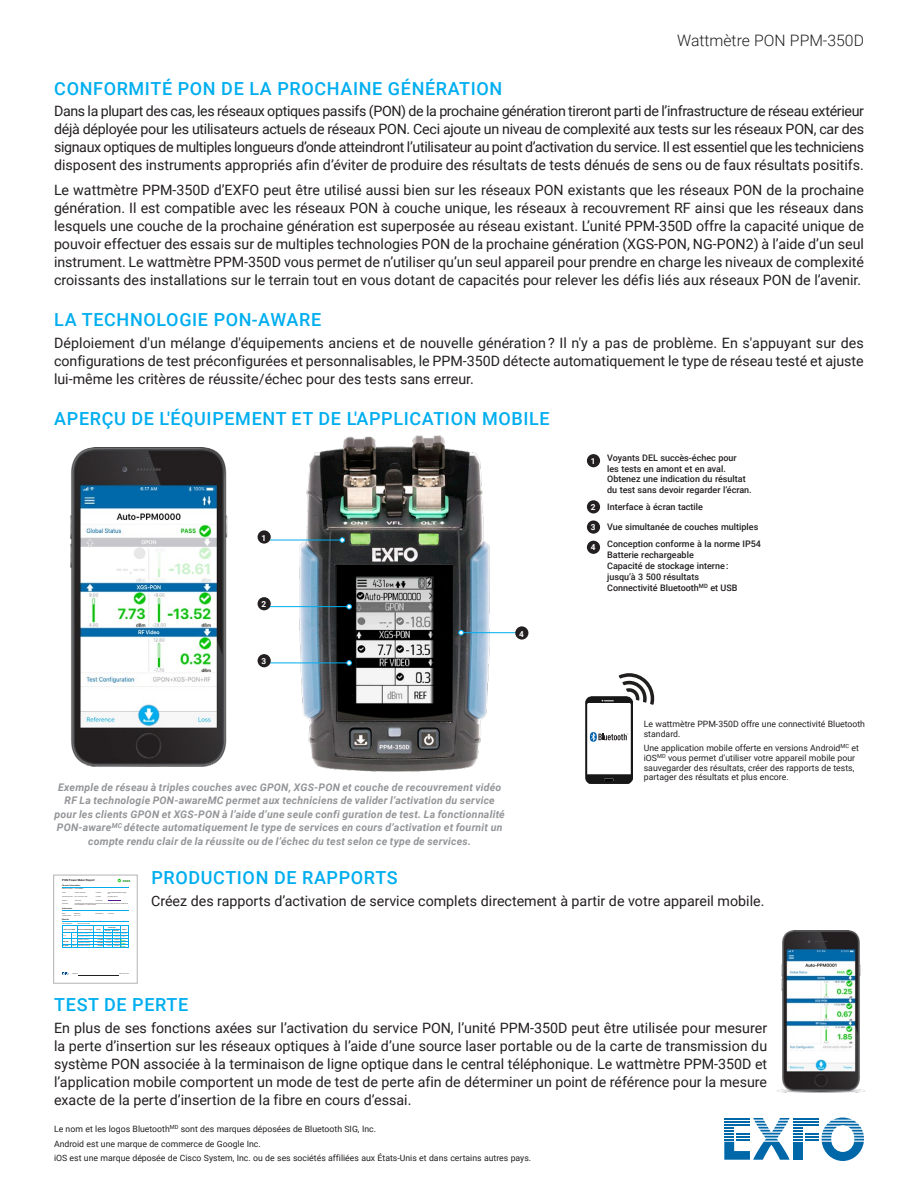
<style>
.page{position:relative;width:918px;height:1188px;background:#fff}
.page>*{position:absolute;margin:0;border:0;box-sizing:border-box;transform-origin:0 0}
.t1{font:500 18px "Roboto";letter-spacing:.035em;color:#00aeef}
.t2{font:300 15.75px "Roboto";color:#231f20}
.t3{font:14.25px/18px "Roboto";color:#231f20;text-align:justify}
.t4{font:italic 700 10.5px/13.5px "Roboto";letter-spacing:.02em;color:#939598;text-align:center}
.t5{font:500 9px/10.8px "Roboto";color:#231f20}
.t6{font:8.7px/9.8px "Roboto";color:#231f20}
.t7{font:700 8.25px "Roboto";color:#fff}
.t8{font:700 2.7px "Arial";color:#231f20}
.t9{font:700 2.7px "Arial";color:#008000}
.t10{font:700 1.95px "Arial";color:#231f20}
</style>
<div class="page">
<svg style="left:724px;top:1118px;width:140px;height:43px"></svg>
<hr style="left:724px;top:1124px;width:26px;height:2px;background:#0068a9">
<img style="left:586px;top:696px;width:46px;height:88px">
<svg style="left:618px;top:673px;width:36px;height:32px"></svg>
<div style="left:588px;top:704px;width:42px;height:69px;background:#fff"></div>
<svg style="left:590px;top:732px;width:38px;height:10px"></svg>
<img style="left:70px;top:447px;width:158px;height:320px">
<svg style="left:62px;top:910px;width:34px;height:1px"></svg>
<hr style="left:96px;top:910px;width:33px;height:1px;background:#00aeef">
<svg style="left:62px;top:921px;width:67px;height:27px"></svg>
<svg style="left:62px;top:879px;width:67px;height:9px"></svg>
<hr style="left:78px;top:975px;width:41px;height:1px;background:#231f20">
<hr style="left:122px;top:879px;width:11px;height:4px;background:#fff">
<svg style="left:62px;top:972px;width:7px;height:3px"></svg>
<div style="left:53px;top:875px;width:85px;height:109px;border:1px solid #b2b3b7"></div>
<img style="left:777px;top:930px;width:88px;height:162px">
<img style="left:286px;top:435px;width:218px;height:337px">
<hr style="left:269px;top:606px;width:80px;height:1px;background:#00aeef">
<svg style="left:347px;top:604px;width:5px;height:5px"></svg>
<hr style="left:270px;top:540px;width:73px;height:1px;background:#00aeef">
<svg style="left:340px;top:537px;width:5px;height:6px"></svg>
<hr style="left:269px;top:663px;width:80px;height:1px;background:#00aeef">
<svg style="left:347px;top:660px;width:5px;height:6px"></svg>
<hr style="left:461px;top:632px;width:56px;height:1px;background:#00aeef">
<svg style="left:459px;top:630px;width:5px;height:5px"></svg>
<div style="left:258px;top:530px;width:13px;height:14px;background:#231f20;border-radius:50%"></div>
<div style="left:258px;top:597px;width:13px;height:13px;background:#231f20;border-radius:50%"></div>
<div style="left:258px;top:654px;width:13px;height:13px;background:#231f20;border-radius:50%"></div>
<div style="left:515px;top:626px;width:13px;height:14px;background:#231f20;border-radius:50%"></div>
<div style="left:587px;top:454px;width:13px;height:13px;background:#231f20;border-radius:50%"></div>
<div style="left:587px;top:500px;width:13px;height:13px;background:#231f20;border-radius:50%"></div>
<div style="left:587px;top:520px;width:13px;height:14px;background:#231f20;border-radius:50%"></div>
<div style="left:587px;top:541px;width:13px;height:13px;background:#231f20;border-radius:50%"></div>
<p class="t2" style="left:677px;top:30px;width:188px">Wattmètre PON PPM-350D</p>
<p class="t1" style="left:54px;top:76px;width:450px">CONFORMITÉ PON DE LA PROCHAINE GÉNÉRATION</p>
<p class="t3" style="left:54px;top:102px;width:812px">Dans la plupart des cas, les réseaux optiques passifs (PON) de la prochaine génération tireront parti de l’infrastructure de réseau extérieur déjà déployée pour les utilisateurs actuels de réseaux PON. Ceci ajoute un niveau de complexité aux tests sur les réseaux PON, car des signaux optiques de multiples longueurs d’onde atteindront l’utilisateur au point d’activation du service. Il est essentiel que les techniciens disposent des instruments appropriés afin d’éviter de produire des résultats de tests dénués de sens ou de faux résultats positifs.</p>
<p class="t3" style="left:54px;top:180px;width:812px">Le wattmètre PPM-350D d’EXFO peut être utilisé aussi bien sur les réseaux PON existants que les réseaux PON de la prochaine génération. Il est compatible avec les réseaux PON à couche unique, les réseaux à recouvrement RF ainsi que les réseaux dans lesquels une couche de la prochaine génération est superposée au réseau existant. L’unité PPM-350D offre la capacité unique de pouvoir effectuer des essais sur de multiples technologies PON de la prochaine génération (XGS-PON, NG-PON2) à l’aide d’un seul instrument. Le wattmètre PPM-350D vous permet de n’utiliser qu’un seul appareil pour prendre en charge les niveaux de complexité croissants des installations sur le terrain tout en vous dotant de capacités pour relever les défis liés aux réseaux PON de l’avenir.</p>
<p class="t1" style="left:54px;top:307px;width:268px">LA TECHNOLOGIE PON-AWARE</p>
<p class="t3" style="left:54px;top:333px;width:811px">Déploiement d'un mélange d'équipements anciens et de nouvelle génération ? Il n'y a pas de problème. En s'appuyant sur des configurations de test préconfigurées et personnalisables, le PPM-350D détecte automatiquement le type de réseau testé et ajuste lui-même les critères de réussite/échec pour des tests sans erreur.</p>
<p class="t1" style="left:54px;top:406px;width:497px">APERÇU DE L'ÉQUIPEMENT ET DE L'APPLICATION MOBILE</p>
<p class="t7" style="left:262px;top:532px;width:6px">1</p>
<p class="t7" style="left:262px;top:599px;width:6px">2</p>
<p class="t7" style="left:262px;top:656px;width:6px">3</p>
<p class="t7" style="left:519px;top:628px;width:6px">4</p>
<p class="t4" style="left:55px;top:780px;width:452px">Exemple de réseau à triples couches avec GPON, XGS-PON et couche de recouvrement vidéo RF La technologie PON-awareMC permet aux techniciens de valider l’activation du service pour les clients GPON et XGS-PON à l’aide d’une seule confi guration de test. La fonctionnalité PON‑aware<sup>MC</sup> détecte automatiquement le type de services en cours d’activation et fournit un compte rendu clair de la réussite ou de l’échec du test selon ce type de services.</p>
<p class="t7" style="left:591px;top:455px;width:6px">1</p>
<p class="t5" style="left:607px;top:452px;width:146px">Voyants DEL succès-échec pour<br>les tests en amont et en aval.<br>Obtenez une indication du résultat du test sans devoir regarder l’écran.</p>
<p class="t7" style="left:591px;top:501px;width:6px">2</p>
<p class="t5" style="left:607px;top:501px;width:97px">Interface à écran tactile</p>
<p class="t7" style="left:591px;top:521px;width:6px">3</p>
<p class="t5" style="left:607px;top:522px;width:153px">Vue simultanée de couches multiples</p>
<p class="t7" style="left:591px;top:542px;width:6px">4</p>
<p class="t5" style="left:607px;top:539px;width:155px">Conception conforme à la norme IP54<br>Batterie rechargeable<br>Capacité de stockage interne :<br>jusqu’à 3 500 résultats<br>Connectivité Bluetooth<sup>MD</sup> et USB</p>
<p class="t6" style="left:644px;top:719px;width:223px">Le wattmètre PPM-350D offre une connectivité Bluetooth standard.</p>
<p class="t6" style="left:644px;top:743px;width:217px">Une application mobile offerte en versions Android<sup>MC</sup> et iOS<sup>MD</sup> vous permet d’utiliser votre appareil mobile pour sauvegarder des résultats, créer des rapports de tests, partager des résultats et plus encore.</p>
<p class="t8" style="left:62px;top:879px;width:34px">PON Power Meter Report</p>
<p class="t10" style="left:62px;top:884px;width:20px">General Information</p>
<p class="t10" style="left:62px;top:907px;width:11px">Instrument</p>
<p class="t10" style="left:62px;top:918px;width:8px">Results</p>
<p class="t9" style="left:123px;top:879px;width:9px">PASS</p>
<p class="t1" style="left:151px;top:865px;width:248px">PRODUCTION DE RAPPORTS</p>
<p class="t3" style="left:151px;top:891px;width:615px">Créez des rapports d’activation de service complets directement à partir de votre appareil mobile.</p>
<p class="t1" style="left:54px;top:992px;width:136px">TEST DE PERTE</p>
<p class="t3" style="left:54px;top:1018px;width:715px">En plus de ses fonctions axées sur l’activation du service PON, l’unité PPM-350D peut être utilisée pour mesurer la perte d’insertion sur les réseaux optiques à l’aide d’une source laser portable ou de la carte de transmission du système PON associée à la terminaison de ligne optique dans le central téléphonique. Le wattmètre PPM-350D et l’application mobile comportent un mode de test de perte afin de déterminer un point de référence pour la mesure exacte de la perte d’insertion de la fibre en cours d’essai.</p>
<p class="t6" style="left:54px;top:1122px;width:479px;line-height:14.4px">Le nom et les logos Bluetooth<sup>MD</sup> sont des marques déposées de Bluetooth SIG, Inc.<br>Android est une marque de commerce de Google Inc.<br>iOS est une marque déposée de Cisco System, Inc. ou de ses sociétés affiliées aux États-Unis et dans certains autres pays.</p>
</div>
